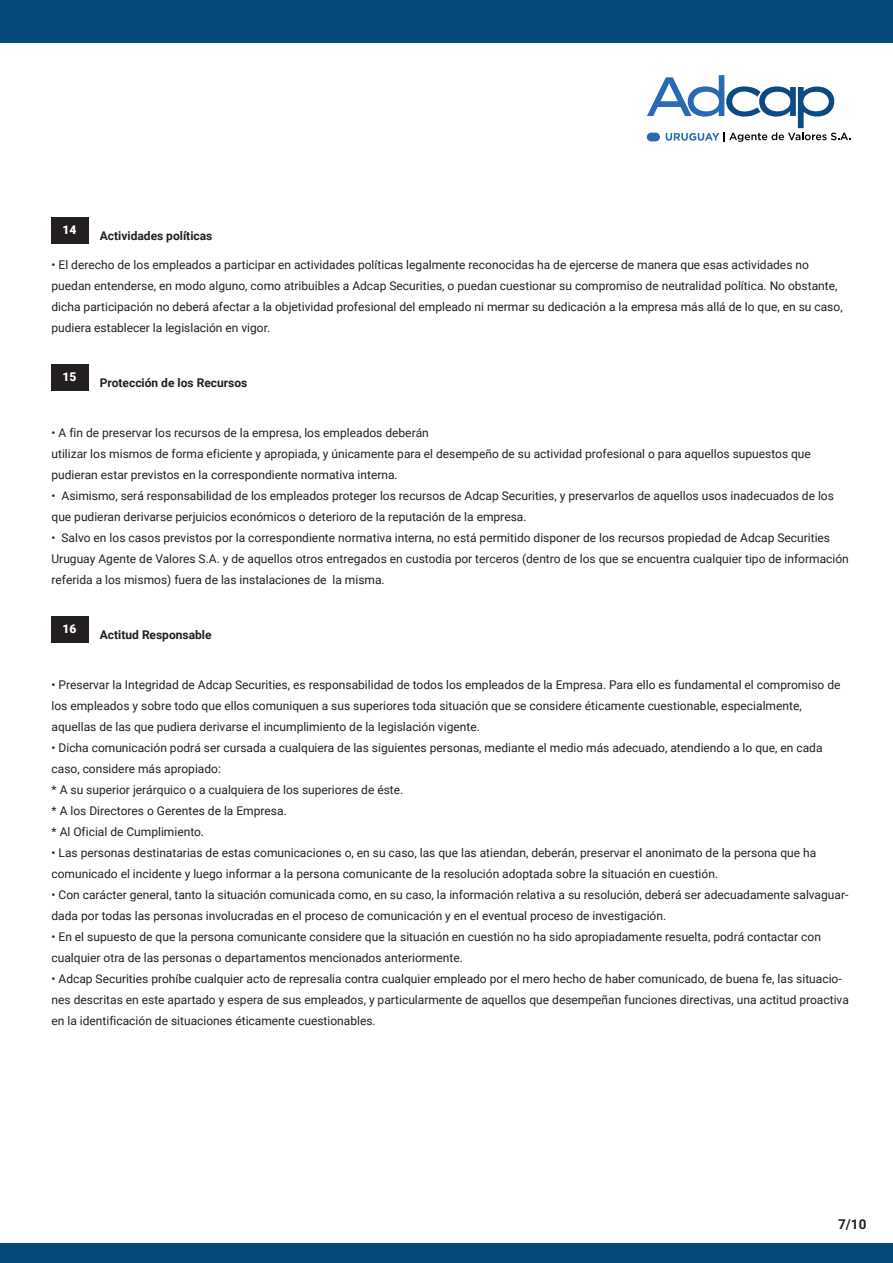
<style>
.page{position:relative;width:893px;height:1263px;background:#fff}
.page>*{position:absolute;margin:0;border:0;box-sizing:border-box;transform-origin:0 0}
.t1{font:700 13.5px "Roboto";color:#231f20}
.t2{font:12px/21px "Roboto";color:#231f20}
.t3{font:700 12px "Roboto";color:#231f20}
.t4{font:900 12px "Roboto";color:#fff}
</style>
<div class="page">
<div style="left:0;top:0;width:893px;height:43px;background:#064a7d"></div>
<div style="left:0;top:1244px;width:893px;height:19px;background:#064a7d"></div>
<svg style="left:647px;top:75px;width:203px;height:67px"></svg>
<div style="left:52px;top:217px;width:37px;height:27px;background:#231f20"></div>
<div style="left:52px;top:364px;width:37px;height:27px;background:#231f20"></div>
<div style="left:52px;top:616px;width:37px;height:27px;background:#231f20"></div>
<p class="t4" style="left:63px;top:222px;width:15px">14</p>
<p class="t3" style="left:100px;top:227px;width:114px">Actividades políticas</p>
<p class="t2" style="left:52px;top:253px;width:793px">• El derecho de los empleados a participar en actividades políticas legalmente reconocidas ha de ejercerse de manera que esas actividades no puedan entenderse, en modo alguno, como atribuibles a Adcap Securities, o puedan cuestionar su compromiso de neutralidad política. No obstante, dicha participación no deberá afectar a la objetividad profesional del empleado ni mermar su dedicación a la empresa más allá de lo que, en su caso, pudiera establecer la legislación en vigor.</p>
<p class="t4" style="left:63px;top:369px;width:15px">15</p>
<p class="t3" style="left:100px;top:374px;width:149px">Protección de los Recursos</p>
<p class="t2" style="left:52px;top:421px;width:761px">• A fin de preservar los recursos de la empresa, los empleados deberán<br>utilizar los mismos de forma eficiente y apropiada, y únicamente para el desempeño de su actividad profesional o para aquellos supuestos que pudieran estar previstos en la correspondiente normativa interna.</p>
<p class="t2" style="left:52px;top:484px;width:784px">• Asimismo, será responsabilidad de los empleados proteger los recursos de Adcap Securities, y preservarlos de aquellos usos inadecuados de los que pudieran derivarse perjuicios económicos o deterioro de la reputación de la empresa.</p>
<p class="t2" style="left:52px;top:526px;width:799px">• Salvo en los casos previstos por la correspondiente normativa interna, no está permitido disponer de los recursos propiedad de Adcap Securities<br>Uruguay Agente de Valores S.A. y de aquellos otros entregados en custodia por terceros (dentro de los que se encuentra cualquier tipo de información referida a los mismos) fuera de las instalaciones de la misma.</p>
<p class="t4" style="left:63px;top:621px;width:15px">16</p>
<p class="t3" style="left:100px;top:626px;width:113px">Actitud Responsable</p>
<p class="t2" style="left:52px;top:673px;width:790px">• Preservar la Integridad de Adcap Securities, es responsabilidad de todos los empleados de la Empresa. Para ello es fundamental el compromiso de los empleados y sobre todo que ellos comuniquen a sus superiores toda situación que se considere éticamente cuestionable, especialmente, aquellas de las que pudiera derivarse el incumplimiento de la legislación vigente.</p>
<p class="t2" style="left:52px;top:736px;width:772px">• Dicha comunicación podrá ser cursada a cualquiera de las siguientes personas, mediante el medio más adecuado, atendiendo a lo que, en cada caso, considere más apropiado:<br>* A su superior jerárquico o a cualquiera de los superiores de éste.<br>* A los Directores o Gerentes de la Empresa.<br>* Al Oficial de Cumplimiento.</p>
<p class="t2" style="left:52px;top:841px;width:766px">• Las personas destinatarias de estas comunicaciones o, en su caso, las que las atiendan, deberán, preservar el anonimato de la persona que ha comunicado el incidente y luego informar a la persona comunicante de la resolución adoptada sobre la situación en cuestión.</p>
<p class="t2" style="left:52px;top:883px;width:798px">• Con carácter general, tanto la situación comunicada como, en su caso, la información relativa a su resolución, deberá ser adecuadamente salvaguar&shy;dada por todas las personas involucradas en el proceso de comunicación y en el eventual proceso de investigación.</p>
<p class="t2" style="left:52px;top:925px;width:771px">• En el supuesto de que la persona comunicante considere que la situación en cuestión no ha sido apropiadamente resuelta, podrá contactar con cualquier otra de las personas o departamentos mencionados anteriormente.</p>
<p class="t2" style="left:52px;top:967px;width:799px">• Adcap Securities prohíbe cualquier acto de represalia contra cualquier empleado por el mero hecho de haber comunicado, de buena fe, las situacio&shy;nes descritas en este apartado y espera de sus empleados, y particularmente de aquellos que desempeñan funciones directivas, una actitud proactiva en la identificación de situaciones éticamente cuestionables.</p>
<p class="t1" style="left:838px;top:1215px;width:30px">7/10</p>
</div>
